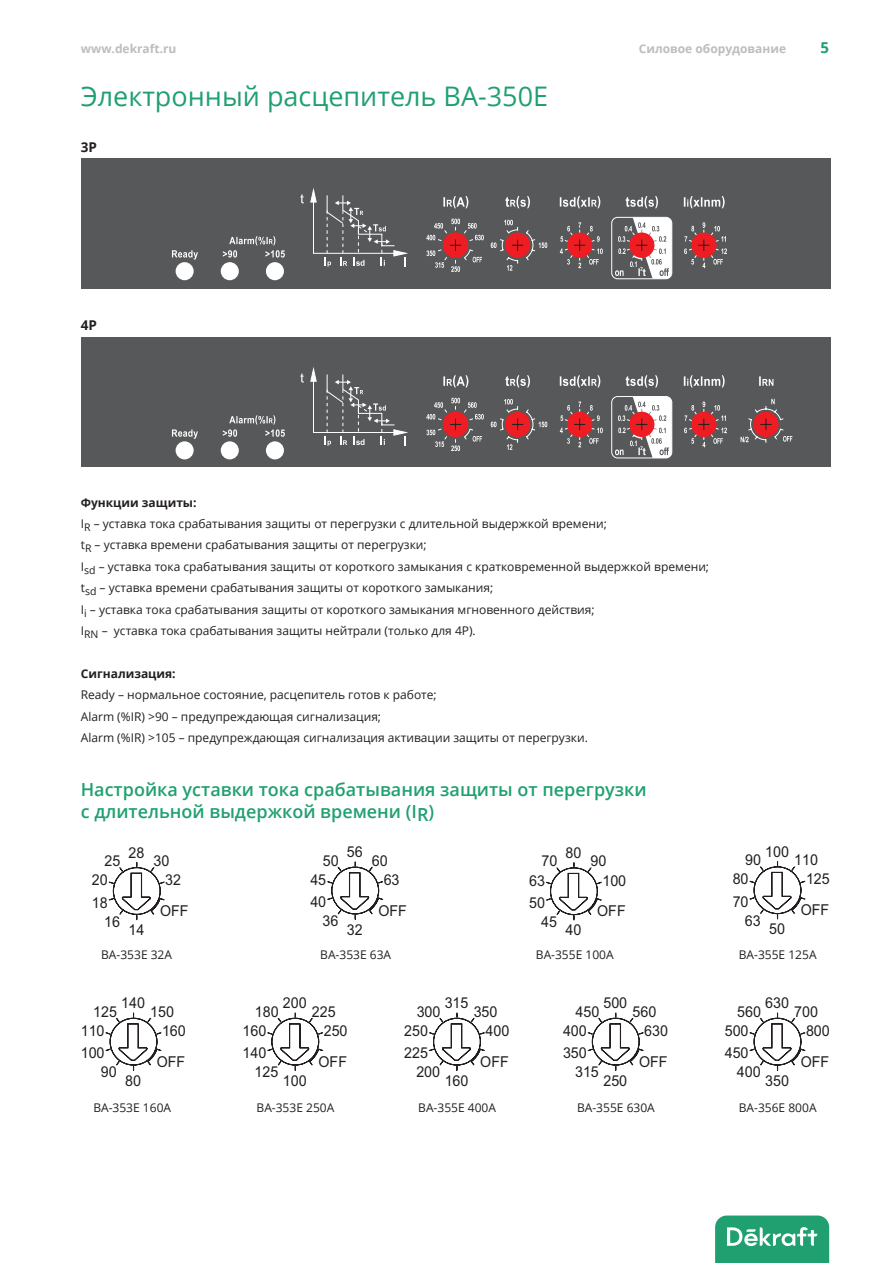
<style>
.page{position:relative;width:893px;height:1263px;background:#fff}
.page>*{position:absolute;margin:0;border:0;box-sizing:border-box;transform-origin:0 0}
.t1{font:27px "Open Sans";color:#20a070}
.t2{font:600 18px/21.6px "Open Sans";color:#20a070}
.t3{font:15px/22.5px "Arial MT Pro Cyr";color:#231f20;scale:.95 1}
.t4{font:700 15px "Open Sans";color:#20a070}
.t5{font:700 13.5px "Open Sans";color:#231f20}
.t6{font:12px/21.5px "Open Sans";color:#231f20}
.t7{font:700 12px "Open Sans";color:#bcbdc0}
.t8{font:700 12px "Open Sans";color:#231f20}
.s1{font-weight:700}
</style>
<div class="page">
<div style="left:81px;top:159px;width:749px;height:130px;background:#57585a"></div>
<div style="left:176px;top:262px;width:18px;height:18px;background:#fff;border-radius:50%"></div>
<div style="left:221px;top:262px;width:18px;height:18px;background:#fff;border-radius:50%"></div>
<div style="left:266px;top:262px;width:18px;height:18px;background:#fff;border-radius:50%"></div>
<svg style="left:560px;top:222px;width:43px;height:46px"></svg>
<svg style="left:684px;top:222px;width:43px;height:46px"></svg>
<div style="left:611px;top:217px;width:61px;height:62px;border:1px solid #fff;border-radius:6px"></div>
<svg style="left:615px;top:217px;width:57px;height:62px"></svg>
<svg style="left:300px;top:194px;width:4px;height:9px"></svg>
<svg style="left:310px;top:190px;width:96px;height:77px"></svg>
<svg style="left:505px;top:196px;width:25px;height:12px"></svg>
<svg style="left:560px;top:196px;width:40px;height:12px"></svg>
<svg style="left:626px;top:196px;width:32px;height:12px"></svg>
<svg style="left:684px;top:196px;width:41px;height:12px"></svg>
<svg style="left:443px;top:196px;width:25px;height:12px"></svg>
<svg style="left:426px;top:219px;width:58px;height:53px"></svg>
<svg style="left:491px;top:220px;width:56px;height:51px"></svg>
<svg style="left:172px;top:250px;width:26px;height:10px"></svg>
<svg style="left:223px;top:236px;width:62px;height:22px"></svg>
<div style="left:81px;top:337px;width:749px;height:130px;background:#57585a"></div>
<div style="left:176px;top:441px;width:18px;height:18px;background:#fff;border-radius:50%"></div>
<div style="left:221px;top:441px;width:18px;height:18px;background:#fff;border-radius:50%"></div>
<div style="left:266px;top:441px;width:18px;height:18px;background:#fff;border-radius:50%"></div>
<svg style="left:560px;top:402px;width:43px;height:45px"></svg>
<svg style="left:684px;top:401px;width:43px;height:46px"></svg>
<div style="left:611px;top:396px;width:61px;height:62px;border:1px solid #fff;border-radius:6px"></div>
<svg style="left:615px;top:396px;width:57px;height:62px"></svg>
<svg style="left:300px;top:373px;width:4px;height:9px"></svg>
<svg style="left:310px;top:369px;width:96px;height:77px"></svg>
<svg style="left:505px;top:375px;width:25px;height:12px"></svg>
<svg style="left:560px;top:375px;width:40px;height:12px"></svg>
<svg style="left:626px;top:375px;width:32px;height:12px"></svg>
<svg style="left:684px;top:375px;width:41px;height:12px"></svg>
<svg style="left:443px;top:375px;width:25px;height:12px"></svg>
<svg style="left:426px;top:398px;width:58px;height:53px"></svg>
<svg style="left:491px;top:399px;width:56px;height:51px"></svg>
<svg style="left:759px;top:376px;width:14px;height:10px"></svg>
<svg style="left:741px;top:399px;width:51px;height:44px"></svg>
<svg style="left:172px;top:429px;width:26px;height:10px"></svg>
<svg style="left:223px;top:415px;width:62px;height:22px"></svg>
<svg style="left:105px;top:1013px;width:57px;height:57px"></svg>
<svg style="left:267px;top:1013px;width:57px;height:57px"></svg>
<svg style="left:429px;top:1013px;width:56px;height:57px"></svg>
<svg style="left:587px;top:1013px;width:57px;height:57px"></svg>
<svg style="left:749px;top:1013px;width:57px;height:57px"></svg>
<svg style="left:108px;top:862px;width:57px;height:57px"></svg>
<svg style="left:327px;top:862px;width:56px;height:57px"></svg>
<svg style="left:545px;top:863px;width:57px;height:57px"></svg>
<svg style="left:749px;top:862px;width:57px;height:57px"></svg>
<svg style="left:715px;top:1215px;width:114px;height:48px;background:#40ad84"></svg>
<p class="t7" style="left:81px;top:40px;width:97px">www.dekraft.ru</p>
<p class="t7" style="left:639px;top:40px;width:149px">Силовое оборудование</p>
<p class="t4" style="left:821px;top:37px;width:10px">5</p>
<h1 class="t1" style="left:81px;top:77px;width:469px">Электронный расцепитель ВА-350Е</h1>
<p class="t5" style="left:81px;top:137px;width:18px">3Р</p>
<p class="t5" style="left:81px;top:315px;width:18px">4Р</p>
<p class="t6" style="left:81px;top:491px;width:630px"><span class="s1">Функции защиты:<br></span>I<sub>R</sub> – уставка тока срабатывания защиты от перегрузки с длительной выдержкой времени;<br>t<sub>R</sub> – уставка времени срабатывания защиты от перегрузки;<br>I<sub>sd</sub> – уставка тока срабатывания защиты от короткого замыкания с кратковременной выдержкой времени; t<sub>sd</sub> – уставка времени срабатывания защиты от короткого замыкания;<br>I<sub>i</sub> – уставка тока срабатывания защиты от короткого замыкания мгновенного действия;<br>I<sub>RN</sub> – уставка тока срабатывания защиты нейтрали (только для 4Р).</p>
<p class="t8" style="left:81px;top:665px;width:96px">Сигнализация:</p>
<p class="t6" style="left:81px;top:684px;width:509px">Ready – нормальное состояние, расцепитель готов к работе;<br>Alarm (%IR) &gt;90 – предупреждающая сигнализация;<br>Alarm (%IR) &gt;105 – предупреждающая сигнализация активации защиты от перегрузки.</p>
<h2 class="t2" style="left:81px;top:778px;width:567px">Настройка уставки тока срабатывания защиты от перегрузки с длительной выдержкой времени (IR)</h2>
<p class="t3" style="left:104px;top:850px;width:18px">25</p>
<p class="t3" style="left:128px;top:842px;width:18px">28</p>
<p class="t3" style="left:154px;top:850px;width:18px">30</p>
<p class="t3" style="left:323px;top:850px;width:18px">50</p>
<p class="t3" style="left:347px;top:841px;width:18px">56</p>
<p class="t3" style="left:372px;top:850px;width:18px">60</p>
<p class="t3" style="left:542px;top:850px;width:18px">70</p>
<p class="t3" style="left:566px;top:842px;width:18px">80</p>
<p class="t3" style="left:591px;top:850px;width:18px">90</p>
<p class="t3" style="left:765px;top:841px;width:27px">100</p>
<p class="t3" style="left:745px;top:849px;width:18px">90</p>
<p class="t3" style="left:794px;top:849px;width:27px">110</p>
<p class="t3" style="left:92px;top:869px;width:18px">20<br>18</p>
<p class="t3" style="left:160px;top:865px;width:31px;line-height:31px;text-align:center">32<br>OFF</p>
<p class="t3" style="left:104px;top:911px;width:18px">16</p>
<p class="t3" style="left:128px;top:919px;width:18px">14</p>
<p class="t3" style="left:310px;top:869px;width:18px">45<br>40</p>
<p class="t3" style="left:378px;top:865px;width:31px;line-height:31px;text-align:center">63<br>OFF</p>
<p class="t3" style="left:322px;top:910px;width:18px">36</p>
<p class="t3" style="left:347px;top:919px;width:18px">32</p>
<p class="t3" style="left:529px;top:870px;width:18px">63<br>50</p>
<p class="t3" style="left:597px;top:865px;width:32px;line-height:31px;text-align:center">100<br>OFF</p>
<p class="t3" style="left:541px;top:911px;width:18px">45</p>
<p class="t3" style="left:566px;top:920px;width:18px">40</p>
<p class="t3" style="left:733px;top:869px;width:18px">80<br>70</p>
<p class="t3" style="left:801px;top:864px;width:32px;line-height:31px;text-align:center">125<br>OFF</p>
<p class="t3" style="left:745px;top:910px;width:18px">63</p>
<p class="t3" style="left:769px;top:919px;width:18px">50</p>
<p class="t6" style="left:101px;top:943px;width:72px">ВА-353Е 32A</p>
<p class="t6" style="left:320px;top:943px;width:72px">ВА-353Е 63A</p>
<p class="t6" style="left:536px;top:943px;width:79px">ВА-355Е 100A</p>
<p class="t6" style="left:739px;top:943px;width:79px">ВА-355Е 125A</p>
<p class="t3" style="left:121px;top:993px;width:27px">140</p>
<p class="t3" style="left:93px;top:1001px;width:27px">125</p>
<p class="t3" style="left:150px;top:1001px;width:27px">150</p>
<p class="t3" style="left:283px;top:993px;width:27px">200</p>
<p class="t3" style="left:255px;top:1001px;width:27px">180</p>
<p class="t3" style="left:312px;top:1001px;width:27px">225</p>
<p class="t3" style="left:445px;top:993px;width:27px">315</p>
<p class="t3" style="left:417px;top:1001px;width:27px">300</p>
<p class="t3" style="left:474px;top:1001px;width:27px">350</p>
<p class="t3" style="left:603px;top:993px;width:27px">500</p>
<p class="t3" style="left:575px;top:1001px;width:27px">450</p>
<p class="t3" style="left:632px;top:1001px;width:27px">560</p>
<p class="t3" style="left:765px;top:993px;width:27px">630</p>
<p class="t3" style="left:737px;top:1001px;width:27px">560</p>
<p class="t3" style="left:794px;top:1001px;width:27px">700</p>
<p class="t3" style="left:81px;top:1020px;width:27px">110<br>100</p>
<p class="t3" style="left:157px;top:1016px;width:32px;line-height:31px;text-align:center">160<br>OFF</p>
<p class="t3" style="left:101px;top:1061px;width:18px">90</p>
<p class="t3" style="left:125px;top:1070px;width:18px">80</p>
<p class="t3" style="left:243px;top:1020px;width:27px">160<br>140</p>
<p class="t3" style="left:319px;top:1016px;width:32px;line-height:31px;text-align:center">250<br>OFF</p>
<p class="t3" style="left:255px;top:1061px;width:27px">125</p>
<p class="t3" style="left:283px;top:1070px;width:27px">100</p>
<p class="t3" style="left:404px;top:1020px;width:27px">250<br>225</p>
<p class="t3" style="left:480px;top:1016px;width:32px;line-height:31px;text-align:center">400<br>OFF</p>
<p class="t3" style="left:416px;top:1061px;width:27px">200</p>
<p class="t3" style="left:445px;top:1070px;width:27px">160</p>
<p class="t3" style="left:563px;top:1020px;width:27px">400<br>350</p>
<p class="t3" style="left:639px;top:1016px;width:32px;line-height:31px;text-align:center">630<br>OFF</p>
<p class="t3" style="left:575px;top:1061px;width:27px">315</p>
<p class="t3" style="left:603px;top:1070px;width:27px">250</p>
<p class="t3" style="left:725px;top:1020px;width:27px">500<br>450</p>
<p class="t3" style="left:801px;top:1016px;width:32px;line-height:31px;text-align:center">800<br>OFF</p>
<p class="t3" style="left:737px;top:1061px;width:27px">400</p>
<p class="t3" style="left:765px;top:1070px;width:27px">350</p>
<p class="t6" style="left:93px;top:1096px;width:79px">ВА-353Е 160A</p>
<p class="t6" style="left:257px;top:1096px;width:79px">ВА-353Е 250A</p>
<p class="t6" style="left:418px;top:1096px;width:79px">ВА-355Е 400A</p>
<p class="t6" style="left:577px;top:1096px;width:79px">ВА-355Е 630A</p>
<p class="t6" style="left:739px;top:1096px;width:79px">ВА-356Е 800A</p>
</div>
